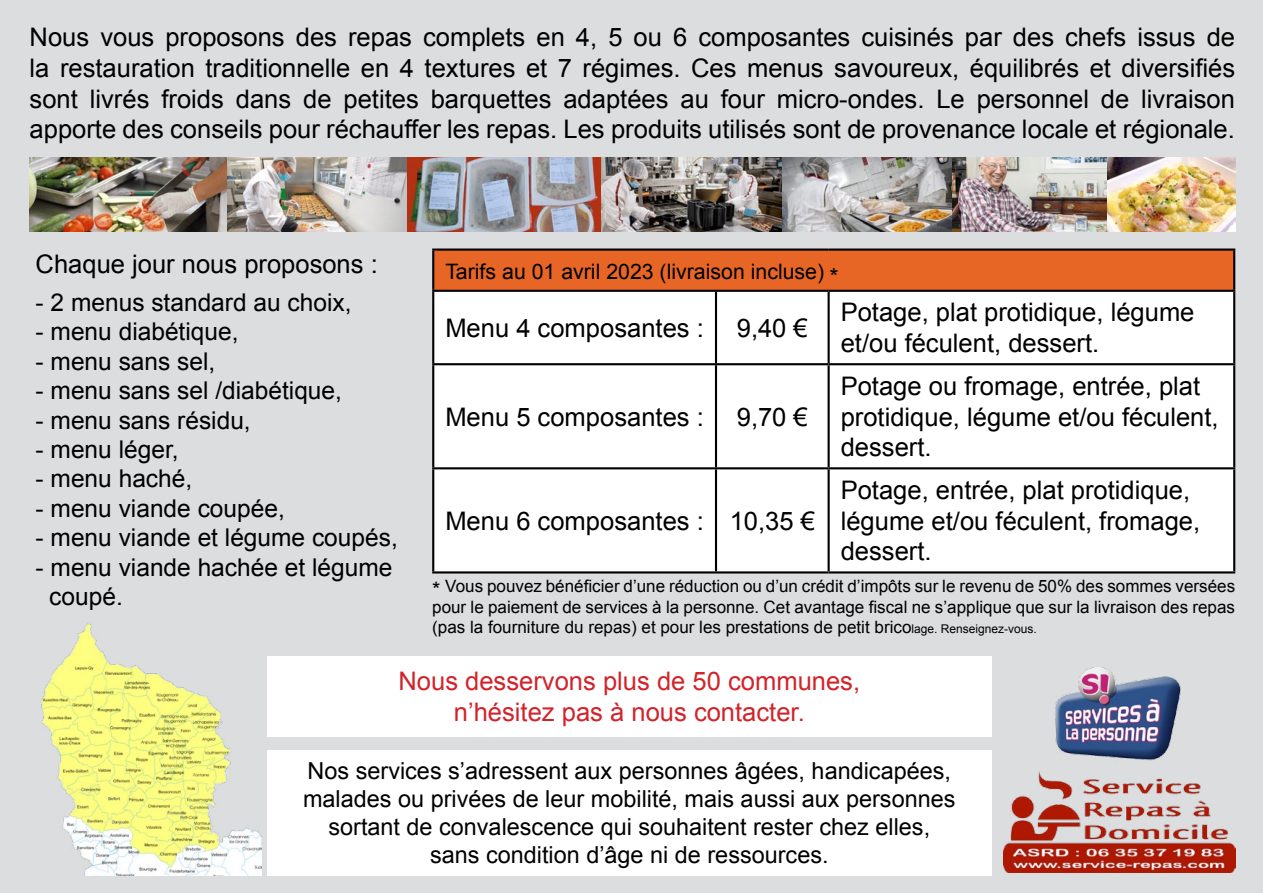
<style>
.page{position:relative;width:1263px;height:893px;background:#dcddde}
.page>*{position:absolute;margin:0;border:0;box-sizing:border-box;transform-origin:0 0}
.t1{font:25.5px/30.6px "Arial";color:#000}
.t2{font:25.5px/30.6px "Arial";color:#d2232a;text-align:center}
.t3{font:24.45px/29.4px "Arial";color:#000}
.t4{font:23.4px/28px "Arial";color:#000;text-align:center}
.t5{font:21.3px "Arial";color:#000}
.t6{font:17.1px/20.4px "Arial";color:#000;text-align:justify}
.s1{font-size:23.4px}
.s2{font-size:21.3px}
.s3{font-size:12px}
</style>
<div class="page">
<img style="left:30px;top:157px;width:1205px;height:74px">
<div style="left:433px;top:250px;width:801px;height:41px;background:#e76625"></div>
<div style="left:434px;top:292px;width:799px;height:279px;background:#fff"></div>
<hr style="left:432px;top:248px;width:284px;height:3px;background:#000">
<hr style="left:432px;top:251px;width:2px;height:39px;background:#000">
<hr style="left:716px;top:248px;width:113px;height:3px;background:#000">
<hr style="left:829px;top:248px;width:406px;height:3px;background:#000">
<hr style="left:1233px;top:251px;width:2px;height:39px;background:#000">
<hr style="left:432px;top:290px;width:284px;height:2px;background:#000">
<hr style="left:432px;top:292px;width:2px;height:71px;background:#000">
<hr style="left:716px;top:290px;width:113px;height:2px;background:#000">
<hr style="left:715px;top:292px;width:2px;height:71px;background:#000">
<hr style="left:829px;top:290px;width:406px;height:2px;background:#000">
<hr style="left:827px;top:292px;width:3px;height:71px;background:#000">
<hr style="left:1233px;top:292px;width:2px;height:71px;background:#000">
<hr style="left:432px;top:363px;width:284px;height:2px;background:#000">
<hr style="left:432px;top:365px;width:2px;height:102px;background:#000">
<hr style="left:716px;top:363px;width:113px;height:2px;background:#000">
<hr style="left:715px;top:365px;width:2px;height:102px;background:#000">
<hr style="left:829px;top:363px;width:406px;height:2px;background:#000">
<hr style="left:827px;top:365px;width:3px;height:102px;background:#000">
<hr style="left:1233px;top:365px;width:2px;height:102px;background:#000">
<hr style="left:432px;top:467px;width:284px;height:2px;background:#000">
<hr style="left:432px;top:469px;width:2px;height:102px;background:#000">
<hr style="left:716px;top:467px;width:113px;height:2px;background:#000">
<hr style="left:715px;top:469px;width:2px;height:102px;background:#000">
<hr style="left:829px;top:467px;width:406px;height:2px;background:#000">
<hr style="left:827px;top:469px;width:3px;height:102px;background:#000">
<hr style="left:1233px;top:469px;width:2px;height:102px;background:#000">
<hr style="left:432px;top:571px;width:284px;height:2px;background:#000">
<hr style="left:716px;top:571px;width:113px;height:2px;background:#000">
<hr style="left:829px;top:571px;width:406px;height:2px;background:#000">
<img style="left:41px;top:623px;width:220px;height:253px">
<img style="left:1004px;top:668px;width:231px;height:205px">
<div style="left:267px;top:656px;width:725px;height:80px;background:#fff"></div>
<div style="left:267px;top:750px;width:725px;height:126px;background:#fff"></div>
<p class="t1" style="left:30px;top:22px;width:1207px;text-align:justify">Nous vous proposons des repas complets en 4, 5 ou 6 composantes cuisinés par des chefs issus de la restauration traditionnelle en 4 textures et 7 régimes. Ces menus savoureux, équilibrés et diversifiés sont livrés froids dans de petites barquettes adaptées au four micro-ondes. Le personnel de livraison apporte des conseils pour réchauffer les repas. Les produits utilisés sont de provenance locale et régionale.</p>
<p class="t1" style="left:36px;top:249px;width:344px">Chaque jour nous proposons :</p>
<p class="t3" style="left:36px;top:288px;width:317px">- 2 menus standard au choix,</p>
<p class="t3" style="left:36px;top:317px;width:204px">- menu diabétique,</p>
<p class="t3" style="left:36px;top:347px;width:181px">- menu sans sel,</p>
<p class="t3" style="left:36px;top:376px;width:308px">- menu sans sel /diabétique,</p>
<p class="t3" style="left:36px;top:405px;width:217px">- menu sans résidu,</p>
<p class="t3" style="left:36px;top:435px;width:144px">- menu léger,</p>
<p class="t3" style="left:36px;top:464px;width:158px">- menu haché,</p>
<p class="t3" style="left:36px;top:494px;width:251px">- menu viande coupée,</p>
<p class="t3" style="left:36px;top:523px;width:364px">- menu viande et légume coupés,</p>
<p class="t3" style="left:49px;top:552px;width:345px;text-indent:-14px">- menu viande hachée et légume coupé.</p>
<p class="t5" style="left:445px;top:257px;width:395px">Tarifs au 01 avril 2023 (livraison incluse) <span class="s1">*</span></p>
<p class="t1" style="left:445px;top:313px;width:260px">Menu 4 composantes :</p>
<p class="t1" style="left:737px;top:313px;width:73px">9,40 €</p>
<p class="t1" style="left:841px;top:297px;width:355px">Potage, plat protidique, légume et/ou féculent, dessert.</p>
<p class="t1" style="left:841px;top:371px;width:379px">Potage ou fromage, entrée, plat protidique, légume et/ou féculent, dessert.</p>
<p class="t1" style="left:445px;top:402px;width:260px">Menu 5 composantes :</p>
<p class="t1" style="left:737px;top:402px;width:73px">9,70 €</p>
<p class="t1" style="left:841px;top:475px;width:361px">Potage, entrée, plat protidique, légume et/ou féculent, fromage, dessert.</p>
<p class="t6" style="left:432px;top:576px;width:805px"><span class="s2">*</span> Vous pouvez bénéficier d’une réduction ou d’un crédit d’impôts sur le revenu de 50% des sommes versées pour le paiement de services à la personne. Cet avantage fiscal ne s’applique que sur la livraison des repas (pas la fourniture du repas) et pour les prestations de petit brico<span class="s3">lage. Renseignez-vous.</span></p>
<p class="t2" style="left:398px;top:666px;width:463px">Nous desservons plus de 50 communes, n’hésitez pas à nous contacter.</p>
<p class="t4" style="left:303px;top:757px;width:654px">Nos services s’adressent aux personnes âgées, handicapées, malades ou privées de leur mobilité, mais aussi aux personnes sortant de convalescence qui souhaitent rester chez elles, sans condition d’âge ni de ressources.</p>
<p class="t1" style="left:445px;top:506px;width:371px">Menu 6 composantes : 10,35 €</p>
</div>
